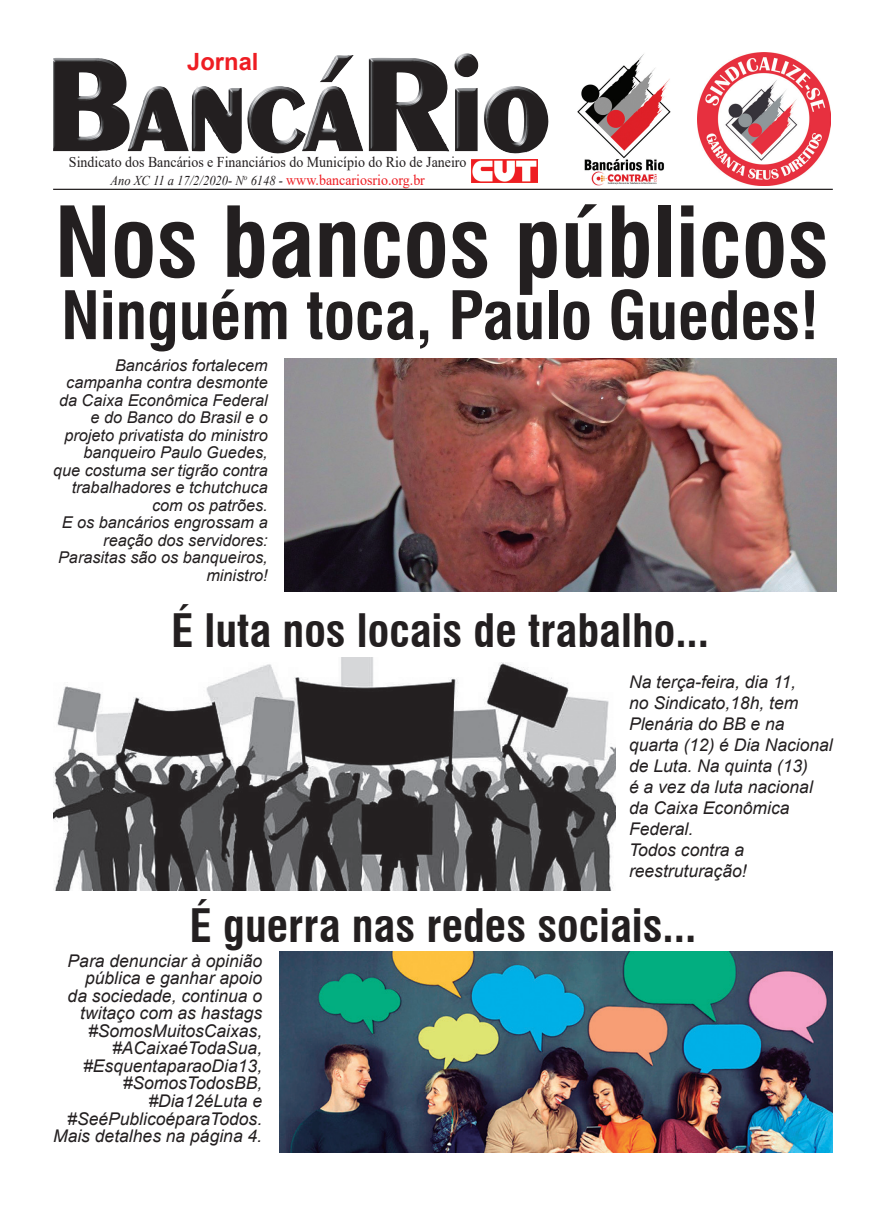
<style>
.page{position:relative;width:886px;height:1205px;background:#fff}
.page>*{position:absolute;margin:0;border:0;box-sizing:border-box;transform-origin:0 0}
.t1{font:700 condensed 95px "Swiss 721 BT";color:#231f20}
.t2{font:700 condensed 65px "Swiss 721 BT";color:#231f20}
.t3{font:700 condensed 45px "Swiss 721 BT";color:#231f20}
.t4{font:700 23.75px "Arial";color:#ee1d23}
.t5{font:italic 17.5px/17.5px "Arial";color:#231f20}
.t6{font:italic 16.25px/17.5px "Arial";color:#231f20;text-align:right}
.t7{font:15px "Times New Roman";color:#231f20;scale:.93 1}
.t8{font:italic 13.5px "Times New Roman";color:#231f20;scale:.93 1}
.s1{font-style:normal;font-size:15px;color:#ee1d23}
</style>
<div class="page">
<img style="left:578px;top:54px;width:92px;height:132px">
<img style="left:697px;top:53px;width:133px;height:133px">
<img style="left:471px;top:159px;width:66px;height:24px">
<img style="left:53px;top:53px;width:426px;height:99px">
<hr style="left:53px;top:189px;width:780px;height:1px;background:#231f20">
<img style="left:53px;top:657px;width:563px;height:233px">
<img style="left:279px;top:951px;width:553px;height:201px">
<img style="left:284px;top:359px;width:552px;height:233px">
<h3 class="t4" style="left:187px;top:45px;width:73px">Jornal</h3>
<p class="t7" style="left:69px;top:151px;width:429px">Sindicato dos Bancários e Financiários do Município do Rio de Janeiro</p>
<p class="t8" style="left:110px;top:171px;width:340px">Ano XC 11 a 17/2/2020- N<sup>o</sup> 6148 - <span class="s1">www.bancariosrio.org.br</span></p>
<h1 class="t1" style="left:54px;top:185px;width:776px">Nos bancos públicos</h1>
<h2 class="t2" style="left:61px;top:276px;width:759px">Ninguém toca, Paulo Guedes!</h2>
<p class="t6" style="left:53px;top:356px;width:216px">Bancários fortalecem campanha contra desmonte da Caixa Econômica Federal e do Banco do Brasil e o projeto privatista do ministro banqueiro Paulo Guedes, que costuma ser tigrão contra trabalhadores e tchutchuca com os patrões.<br>E os bancários engrossam a reação dos servidores:<br>Parasitas são os banqueiros, ministro!</p>
<h3 class="t3" style="left:171px;top:604px;width:539px">É luta nos locais de trabalho...</h3>
<p class="t5" style="left:629px;top:671px;width:205px;line-height:21px">Na terça-feira, dia 11,<br>no Sindicato,18h, tem<br>Plenária do BB e na quarta (12) é Dia Nacional de Luta. Na quinta (13)<br>é a vez da luta nacional da Caixa Econômica<br>Federal.<br>Todos contra a reestruturação!</p>
<h3 class="t3" style="left:190px;top:899px;width:508px">É guerra nas redes sociais...</h3>
<p class="t5" style="left:53px;top:952px;width:211px;text-align:right">Para denunciar à opinião pública e ganhar apoio<br>da sociedade, continua o twitaço com as hastags #SomosMuitosCaixas, #ACaixaéTodaSua, #EsquentaparaoDia13, #SomosTodosBB, #Dia12éLuta e #SeéPublicoéparaTodos.<br>Mais detalhes na página 4.</p>
</div>
